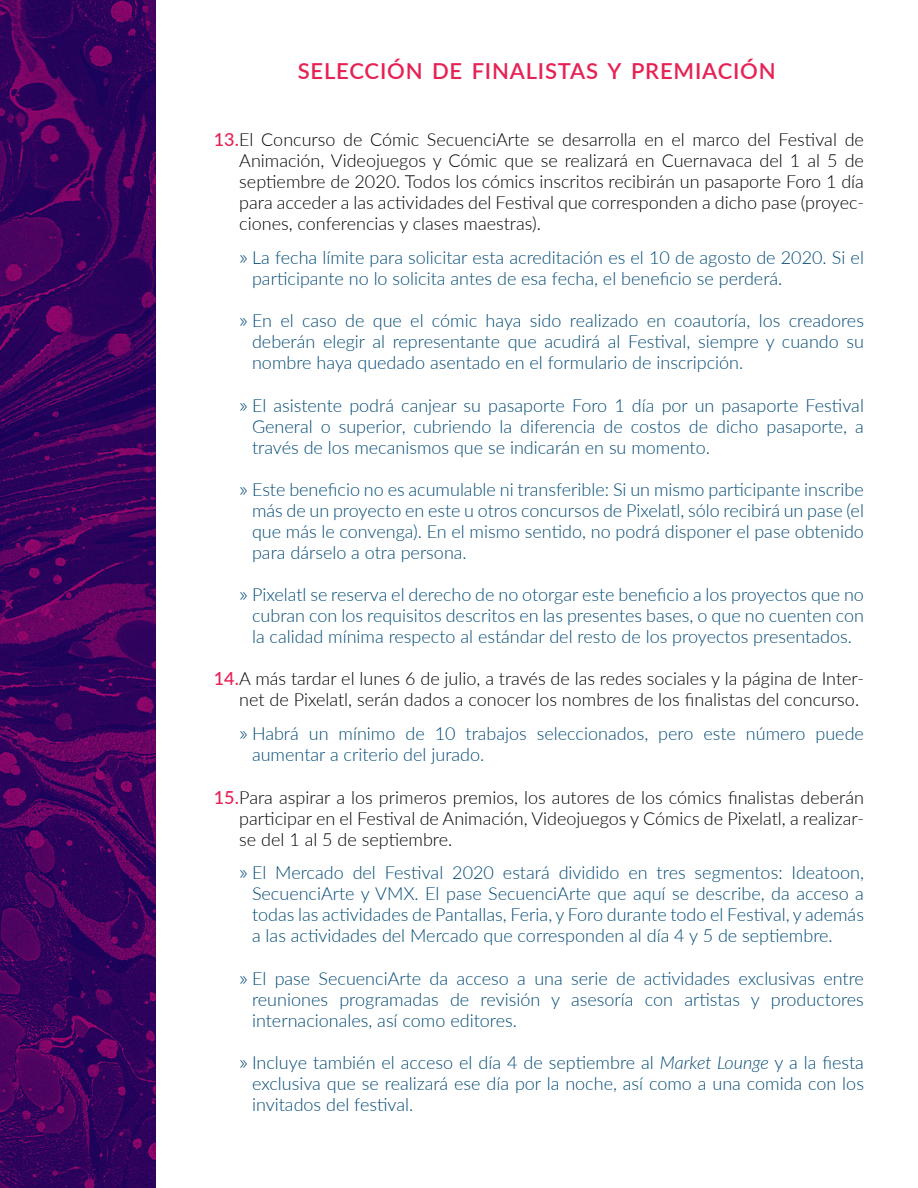
<style>
.page{position:relative;width:918px;height:1188px;background:#fff}
.page>*{position:absolute;margin:0;border:0;box-sizing:border-box;transform-origin:0 0}
.t1{font:600 22.05px "Lato";letter-spacing:.035em;color:#e62154}
.t2{font:300 18px/21px "Lato";color:#004a75;text-align:justify}
.t3{font:300 18px/21px "Lato";color:#000;text-align:justify}
.s1{font-weight:500;color:#e62154}
.s2{font-family:"Museo Sans 100";font-weight:400}
.s3{font-style:italic}
</style>
<div class="page">
<img style="left:0;top:0;width:156px;height:1188px">
<p class="t1" style="left:298px;top:55px;width:479px">SELECCIÓN DE FINALISTAS Y PREMIACIÓN</p>
<p class="t3" style="left:239px;top:129px;width:626px;text-indent:-26px"><span class="s1">13.</span>El Concurso de Cómic SecuenciArte se desarrolla en el marco del Festival de Animación, Videojuegos y Cómic que se realizará en Cuernavaca del 1 al 5 de septiembre de 2020. Todos los cómics inscritos recibirán un pasaporte Foro 1 día para acceder a las actividades del Festival que corresponden a dicho pase (proyec&shy;ciones, conferencias y clases maestras).</p>
<p class="t2" style="left:252px;top:246px;width:613px;text-indent:-13px"><span class="s2">»</span> La fecha límite para solicitar esta acreditación es el 10 de agosto de 2020. Si el participante no lo solicita antes de esa fecha, el beneficio se perderá.</p>
<p class="t2" style="left:252px;top:310px;width:613px;text-indent:-13px"><span class="s2">»</span> En el caso de que el cómic haya sido realizado en coautoría, los creadores deberán elegir al representante que acudirá al Festival, siempre y cuando su nombre haya quedado asentado en el formulario de inscripción.</p>
<p class="t2" style="left:252px;top:394px;width:613px;text-indent:-13px"><span class="s2">»</span> El asistente podrá canjear su pasaporte Foro 1 día por un pasaporte Festival General o superior, cubriendo la diferencia de costos de dicho pasaporte, a través de los mecanismos que se indicarán en su momento.</p>
<p class="t2" style="left:252px;top:478px;width:613px;text-indent:-13px"><span class="s2">»</span> Este beneficio no es acumulable ni transferible: Si un mismo participante inscribe más de un proyecto en este u otros concursos de Pixelatl, sólo recibirá un pase (el que más le convenga). En el mismo sentido, no podrá disponer el pase obtenido para dárselo a otra persona.</p>
<p class="t2" style="left:252px;top:584px;width:613px;text-indent:-13px"><span class="s2">»</span> Pixelatl se reserva el derecho de no otorgar este beneficio a los proyectos que no cubran con los requisitos descritos en las presentes bases, o que no cuenten con la calidad mínima respecto al estándar del resto de los proyectos presentados.</p>
<p class="t3" style="left:214px;top:668px;width:652px;text-align:right"><span class="s1">14.</span>A más tardar el lunes 6 de julio, a través de las redes sociales y la página de Inter&shy;net de Pixelatl, serán dados a conocer los nombres de los finalistas del concurso.</p>
<p class="t2" style="left:252px;top:723px;width:613px;text-indent:-13px"><span class="s2">»</span> Habrá un mínimo de 10 trabajos seleccionados, pero este número puede aumentar a criterio del jurado.</p>
<p class="t3" style="left:239px;top:786px;width:626px;text-indent:-26px"><span class="s1">15.</span>Para aspirar a los primeros premios, los autores de los cómics finalistas deberán participar en el Festival de Animación, Videojuegos y Cómics de Pixelatl, a realizar&shy;se del 1 al 5 de septiembre.</p>
<p class="t2" style="left:252px;top:862px;width:613px;text-indent:-13px"><span class="s2">»</span> El Mercado del Festival 2020 estará dividido en tres segmentos: Ideatoon, SecuenciArte y VMX. El pase SecuenciArte que aquí se describe, da acceso a todas las actividades de Pantallas, Feria, y Foro durante todo el Festival, y además a las actividades del Mercado que corresponden al día 4 y 5 de septiembre.</p>
<p class="t2" style="left:252px;top:967px;width:613px;text-indent:-13px"><span class="s2">»</span> El pase SecuenciArte da acceso a una serie de actividades exclusivas entre reuniones programadas de revisión y asesoría con artistas y productores internacionales, así como editores.</p>
<p class="t2" style="left:252px;top:1051px;width:613px;text-indent:-13px"><span class="s2">»</span> Incluye también el acceso el día 4 de septiembre al <span class="s3">Market Lounge</span> y a la fiesta exclusiva que se realizará ese día por la noche, así como a una comida con los invitados del festival.</p>
</div>
